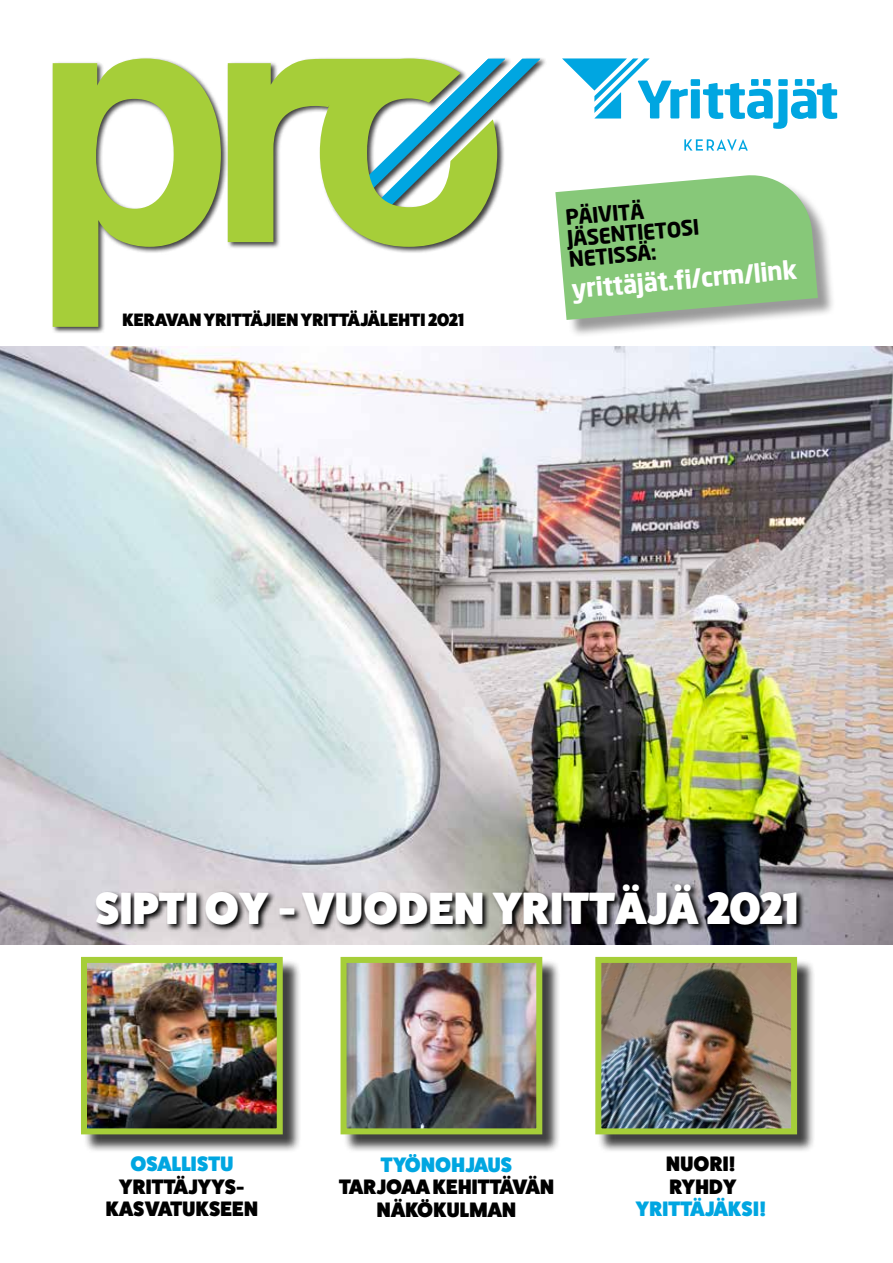
<style>
.page{position:relative;width:893px;height:1263px;background:#fff}
.page>*{position:absolute;margin:0;border:0;box-sizing:border-box;transform-origin:0 0}
.t1{font:800 45.3px "Fat Frank";letter-spacing:.01em;color:#fff}
.t2{font:700 25.5px "Neo Sans";color:#fff}
.t3{font:800 21px/22.5px "Fat Frank";letter-spacing:.01em;color:#000;text-align:center}
.t4{font:800 21px "Fat Frank";letter-spacing:.01em;color:#00a6e1}
.t5{font:700 21px/21px "Neo Sans";color:#000}
.t6{font:800 18px "Fat Frank";letter-spacing:.01em;color:#000}
</style>
<div class="page">
<img style="left:0;top:346px;width:893px;height:598px">
<svg style="left:53px;top:58px;width:444px;height:269px"></svg>
<svg style="left:368px;top:59px;width:172px;height:169px"></svg>
<svg style="left:562px;top:58px;width:275px;height:71px"></svg>
<svg style="left:684px;top:139px;width:64px;height:12px"></svg>
<svg style="left:94px;top:882px;width:711px;height:50px;background:#6b696c"></svg>
<div style="left:343px;top:959px;width:218px;height:194px;background:#000;opacity:.75"></div>
<img style="left:348px;top:964px;width:187px;height:163px">
<div style="left:341px;top:957px;width:201px;height:177px;border:6px solid #a6ce39"></div>
<div style="left:598px;top:959px;width:218px;height:194px;background:#000;opacity:.75"></div>
<img style="left:602px;top:964px;width:188px;height:163px">
<div style="left:595px;top:957px;width:202px;height:177px;border:6px solid #a6ce39"></div>
<div style="left:83px;top:959px;width:218px;height:194px;background:#000;opacity:.75"></div>
<img style="left:88px;top:964px;width:188px;height:163px">
<div style="left:81px;top:957px;width:202px;height:177px;border:6px solid #a6ce39"></div>
<div style="left:558px;top:178px;width:278px;height:160px;background:#000;opacity:.4"></div>
<svg style="left:555px;top:175px;width:263px;height:145px;background:#95cb89"></svg>
<p class="t6" style="left:122px;top:310px;width:343px">KERAVAN YRITTÄJIEN YRITTÄJÄLEHTI 2021</p>
<p class="t5" style="left:564px;top:207px;width:134px;rotate:-5deg">PÄIVITÄ<br>JÄSENTIETOSI<br>NETISSÄ:</p>
<p class="t2" style="left:570px;top:273px;width:228px;rotate:-5deg">yrittäjät.fi /crm/link</p>
<h1 class="t1" style="left:95px;top:883px;width:704px">SIPTIOY - VUODEN YRITTÄJÄ 2021</h1>
<p class="t4" style="left:130px;top:1152px;width:105px">OSALLISTU</p>
<p class="t3" style="left:106px;top:1175px;width:154px">YRITTÄJYYS-<br>KASVATUKSEEN</p>
<p class="t4" style="left:381px;top:1152px;width:133px">TYÖNOHJAUS</p>
<p class="t3" style="left:339px;top:1176px;width:216px">TARJOAAKEHITTÄVÄN<br>NÄKÖKULMAN</p>
<p class="t3" style="left:666px;top:1153px;width:72px;text-align:left">NUORI!<br>RYHDY</p>
<p class="t4" style="left:636px;top:1197px;width:132px">YRITTÄJÄKSI!</p>
</div>
